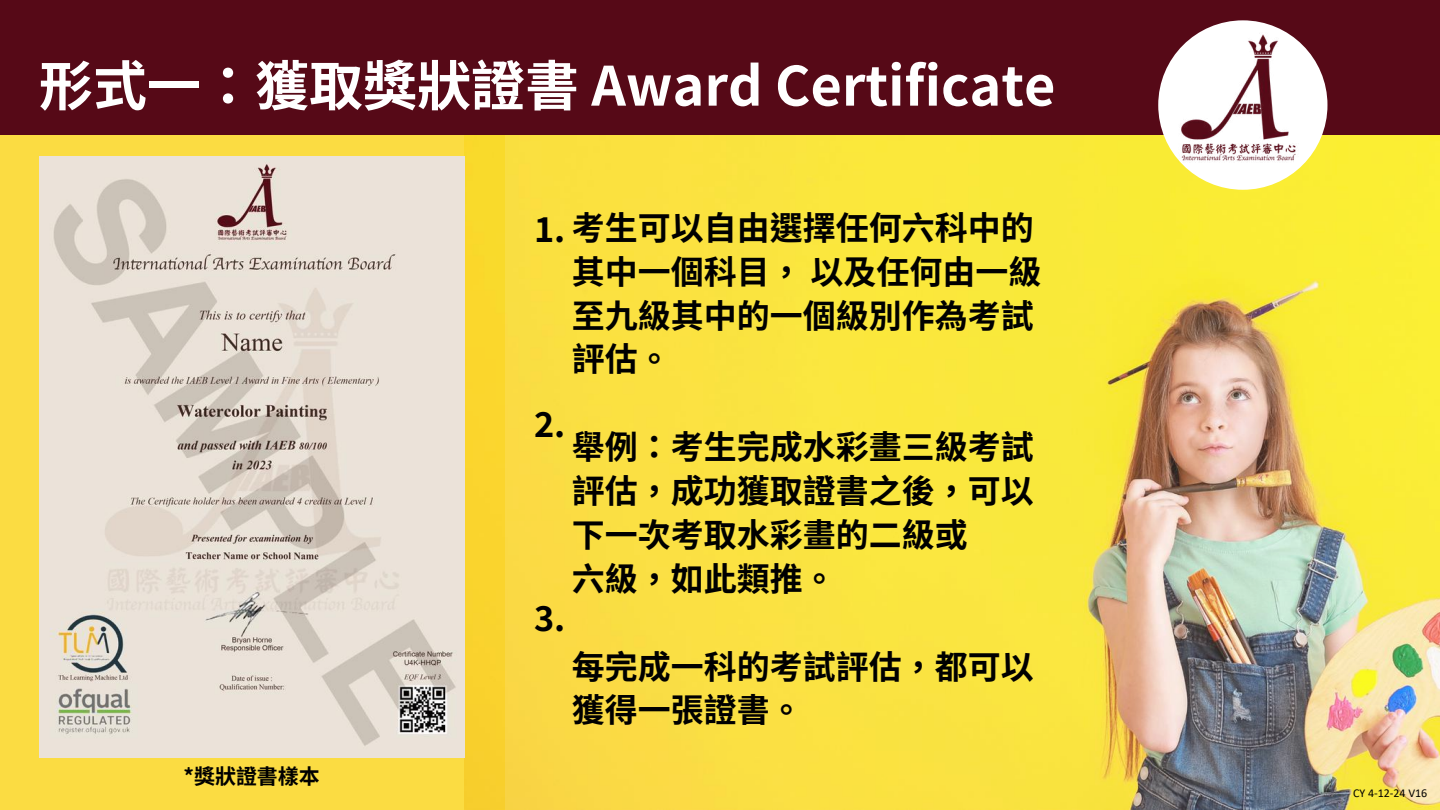
<style>
.page{position:relative;width:1440px;height:810px;background:#fff}
.page>*{position:absolute;margin:0;border:0;box-sizing:border-box;transform-origin:0 0}
.t1{font:700 54px "Noto Sans TC";color:#fff}
.t2{font:700 34.2px "Noto Sans TC";color:#000}
.t3{font:700 33px/43.8px "Noto Sans TC";color:#000}
.t4{font:700 21px "Noto Sans TC";color:#000}
.t5{font:12px "Calibri";color:#000}
.s1{font-size:34.2px}
</style>
<div class="page">
<div style="left:0;top:0;width:505px;height:809px;background:#fbdc42"></div>
<img style="left:464px;top:135px;width:976px;height:675px">
<div style="left:0;top:0;width:1440px;height:135px;background:#560917"></div>
<div style="left:1158px;top:20px;width:169px;height:170px;background:#fff;border-radius:50%"></div>
<img style="left:1174px;top:33px;width:129px;height:129px">
<img style="left:39px;top:157px;width:425px;height:600px">
<h1 class="t1" style="left:39px;top:43px;width:1018px">形式⼀：獲取獎狀證書 Award Certificate</h1>
<p class="t3" style="left:572px;top:204px;width:471px;text-indent:-38px"><span class="s1">1.</span> 考⽣可以⾃由選擇任何六科中的其中⼀個科目，以及任何由⼀級⾄九級其中的⼀個級別作為考試評估。</p>
<p class="t4" style="left:184px;top:760px;width:138px">*獎狀證書樣本</p>
<p class="t2" style="left:534px;top:398px;width:33px">2.</p>
<p class="t2" style="left:534px;top:592px;width:33px">3.</p>
<p class="t3" style="left:572px;top:423px;width:463px">舉例：考⽣完成⽔彩畫三級考試評估，成功獲取證書之後，可以下⼀次考取⽔彩畫的⼆級或<br>六級，如此類推。</p>
<p class="t3" style="left:572px;top:642px;width:463px">每完成⼀科的考試評估，都可以獲得⼀張證書。</p>
<p class="t5" style="left:1353px;top:788px;width:76px">CY 4-12-24 V16</p>
</div>
